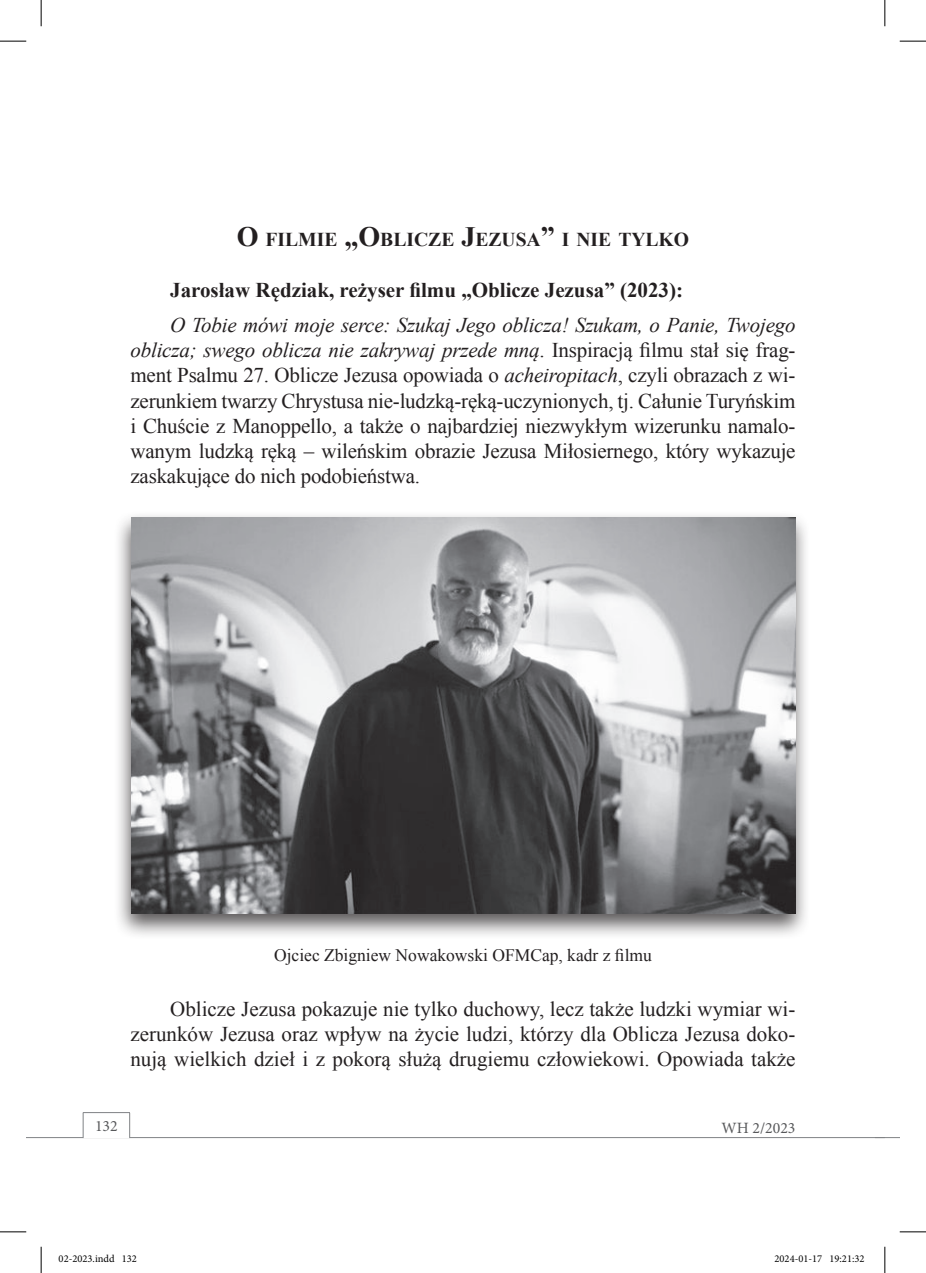
<style>
.page{position:relative;width:926px;height:1273px;background:#fff}
.page>*{position:absolute;margin:0;border:0;box-sizing:border-box;transform-origin:0 0}
.t1{font:21px/25.2px "Times New Roman";letter-spacing:-.005em;color:#231f20;text-align:justify}
.t2{font:700 21px "Times New Roman";color:#231f20}
.t3{font:700 19.6px "Times New Roman";color:#231f20}
.t4{font:17.5px "Times New Roman";color:#231f20}
.t5{font:15.75px "Minion Pro";color:#57585a}
.t6{font:10.5px "Minion Pro";color:#000}
.s1{font-size:28px}
.s2{font-style:italic}
</style>
<div class="page">
<hr style="left:26px;top:1137px;width:858px;height:1px;background:#808285">
<svg style="left:884px;top:1137px;width:15px;height:1px"></svg>
<div style="left:83px;top:1112px;width:47px;height:26px;background:#fff"></div>
<hr style="left:83px;top:1112px;width:47px;height:1px;background:#808285">
<svg style="left:83px;top:1113px;width:1px;height:25px"></svg>
<svg style="left:129px;top:1113px;width:1px;height:25px"></svg>
<div style="left:113px;top:511px;width:697px;height:429px;background:#231f20;opacity:.75"></div>
<img style="left:131px;top:517px;width:664px;height:396px">
<svg style="left:0;top:41px;width:26px;height:1px"></svg>
<svg style="left:899px;top:41px;width:27px;height:1px"></svg>
<svg style="left:0;top:1231px;width:26px;height:1px"></svg>
<svg style="left:899px;top:1231px;width:27px;height:1px"></svg>
<svg style="left:41px;top:0;width:1px;height:26px"></svg>
<svg style="left:41px;top:1247px;width:1px;height:26px"></svg>
<svg style="left:884px;top:0;width:1px;height:26px"></svg>
<svg style="left:884px;top:1247px;width:1px;height:26px"></svg>
<div style="left:59px;top:1255px;width:5px;height:8px;border:1px solid #fff;border-radius:50%"></div>
<svg style="left:60px;top:1255px;width:4px;height:8px"></svg>
<p class="t3" style="left:237px;top:226px;width:454px"><span class="s1">O</span> FILMIE <span class="s1">„O</span>BLICZE <span class="s1">J</span>EZUSA<span class="s1">”</span> I NIE TYLKO</p>
<p class="t2" style="left:170px;top:275px;width:514px">Jarosław Rędziak, reżyser filmu „Oblicze Jezusa” (2023):</p>
<p class="t1" style="left:130px;top:312px;width:666px;text-indent:40px"><span class="s2">O Tobie mówi moje serce: Szukaj Jego oblicza! Szukam, o Panie, Twojego oblicza; swego oblicza nie zakrywaj przede mną</span>. Inspiracją filmu stał się frag&shy;ment Psalmu 27. Oblicze Jezusa opowiada o <span class="s2">acheiropitach</span>, czyli obrazach z wi&shy;zerunkiem twarzy Chrystusa nie-ludzką-ręką-uczynionych, tj. Całunie Turyńskim i Chuście z Manoppello, a także o najbardziej niezwykłym wizerunku namalo&shy;wanym ludzką ręką – wileńskim obrazie Jezusa Miłosiernego, który wykazuje zaskakujące do nich podobieństwa.</p>
<p class="t4" style="left:274px;top:943px;width:379px">Ojciec Zbigniew Nowakowski OFMCap, kadr z filmu</p>
<p class="t1" style="left:130px;top:996px;width:666px;text-indent:40px">Oblicze Jezusa pokazuje nie tylko duchowy, lecz także ludzki wymiar wi&shy;zerunków Jezusa oraz wpływ na życie ludzi, którzy dla Oblicza Jezusa doko&shy;nują wielkich dzieł i z pokorą służą drugiemu człowiekowi. Opowiada także</p>
<p class="t5" style="left:95px;top:1115px;width:24px">132</p>
<p class="t5" style="left:721px;top:1117px;width:75px">WH 2/2023</p>
<p class="t6" style="left:59px;top:1252px;width:80px">02-2023.indd 132</p>
<p class="t6" style="left:774px;top:1252px;width:91px">2024-01-17 19:21:32</p>
</div>
